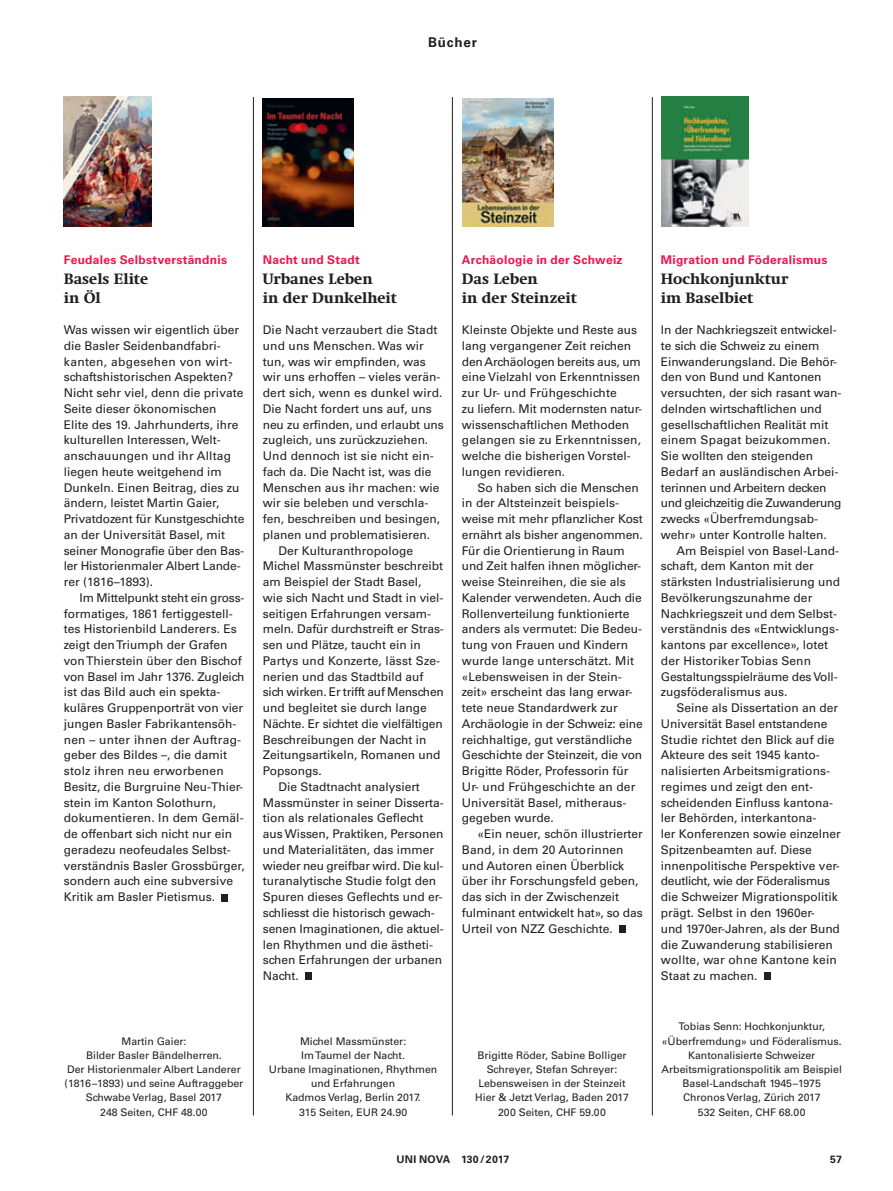
<style>
.page{position:relative;width:893px;height:1191px;background:#fff}
.page>*{position:absolute;margin:0;border:0;box-sizing:border-box;transform-origin:0 0}
.t1{font:700 15.3px/18.9px "Swift Neue LT Pro";color:#231f20}
.t2{font:700 13.5px "Univers LT Std";letter-spacing:.06em;color:#231f20}
.t3{font:12px/15.8px "Univers LT Std";color:#231f20}
.t4{font:700 12px "Univers LT Std";letter-spacing:.02em;color:#ed164b}
.t5{font:12px "Univers LT Std";letter-spacing:-.02em;color:#231f20}
.t6{font:10.5px/14.1px "Univers LT Std";color:#231f20;text-align:center}
.t7{font:700 10.5px "Univers LT Std";letter-spacing:.005em;color:#231f20}
</style>
<div class="page">
<img style="left:64px;top:97px;width:87px;height:130px">
<img style="left:662px;top:97px;width:87px;height:130px">
<img style="left:462px;top:98px;width:92px;height:128px">
<img style="left:263px;top:98px;width:91px;height:129px">
<hr style="left:652px;top:97px;width:1px;height:1018px;background:#231f20">
<hr style="left:452px;top:97px;width:1px;height:1018px;background:#231f20">
<hr style="left:253px;top:97px;width:1px;height:1018px;background:#231f20">
<div style="left:221px;top:893px;width:7px;height:8px;background:#231f20"></div>
<div style="left:305px;top:972px;width:7px;height:8px;background:#231f20"></div>
<div style="left:619px;top:925px;width:7px;height:7px;background:#231f20"></div>
<div style="left:764px;top:972px;width:7px;height:8px;background:#231f20"></div>
<p class="t2" style="left:428px;top:37px;width:50px">Bücher</p>
<p class="t4" style="left:64px;top:255px;width:165px">Feudales Selbstverständnis</p>
<p class="t1" style="left:64px;top:270px;width:86px">Basels Elite in Öl</p>
<p class="t3" style="left:64px;top:323px;width:182px">Was wissen wir eigentlich über die Basler Seidenbandfabri&shy;kanten, abgesehen von wirt&shy;schaftshistorischen Aspekten?<br>Nicht sehr viel, denn die private<br>Seite dieser ökonomischen<br>Elite des 19. Jahrhunderts, ihre kulturellen Interessen, Welt&shy;anschau ungen und ihr Alltag liegen heute weitgehend im<br>Dunkeln. Einen Beitrag, dies zu ändern, leistet Martin Gaier,<br>Privatdozent für Kunstgeschichte an der Universität Basel, mit seiner Monografie über den Bas&shy;ler Historienmaler Albert Lande&shy;rer (1816 –1893).</p>
<p class="t3" style="left:64px;top:590px;width:182px;text-indent:16px">Im Mittelpunkt steht ein gross&shy;formatiges, 1861 fertiggestell&shy;tes Historienbild Landerers. Es zeigt den Triumph der Grafen von Thierstein über den Bischof von Basel im Jahr 1376. Zugleich ist das Bild auch ein spekta&shy;kuläres Gruppenporträt von vier jungen Basler Fabrikantensöh&shy;nen – unter ihnen der Auftrag&shy;geber des Bildes –, die damit stolz ihren neu erworbenen<br>Besitz, die Burgruine Neu-Thier&shy;stein im Kanton Solothurn, dokumentieren. In dem Gemäl&shy;de offenbart sich nicht nur ein geradezu neofeudales Selbst&shy;verständnis Basler Grossbürger, sondern auch eine subversive<br>Kritik am Basler Pietismus.</p>
<p class="t4" style="left:263px;top:255px;width:98px">Nacht und Stadt</p>
<p class="t1" style="left:263px;top:270px;width:136px">Urbanes Leben<br>in der Dunkelheit</p>
<p class="t3" style="left:263px;top:323px;width:176px">Die Nacht verzaubert die Stadt</p>
<p class="t3" style="left:263px;top:338px;width:163px">und uns Menschen. Was wir</p>
<p class="t3" style="left:263px;top:354px;width:164px">tun, was wir empfinden, was</p>
<p class="t3" style="left:263px;top:370px;width:179px">wir uns erhoffen – vieles verän-</p>
<p class="t3" style="left:263px;top:386px;width:181px">dert sich, wenn es dunkel wird.</p>
<p class="t3" style="left:263px;top:401px;width:170px">Die Nacht fordert uns auf, uns</p>
<p class="t3" style="left:263px;top:417px;width:183px">neu zu erfinden, und erlaubt uns</p>
<p class="t3" style="left:263px;top:433px;width:167px">zugleich, uns zurückzuziehen.</p>
<p class="t3" style="left:263px;top:449px;width:172px">Und dennoch ist sie nicht ein-</p>
<p class="t3" style="left:263px;top:464px;width:170px">fach da. Die Nacht ist, was die</p>
<p class="t3" style="left:263px;top:480px;width:178px">Menschen aus ihr machen: wie</p>
<p class="t3" style="left:263px;top:496px;width:167px">wir sie beleben und verschla-</p>
<p class="t3" style="left:263px;top:512px;width:179px">fen, beschreiben und besingen,</p>
<p class="t3" style="left:263px;top:527px;width:169px">planen und problematisieren.</p>
<p class="t3" style="left:279px;top:543px;width:136px">Der Kulturanthropologe</p>
<p class="t3" style="left:263px;top:559px;width:182px">Michel Massmünster beschreibt</p>
<p class="t3" style="left:263px;top:575px;width:160px">am Beispiel der Stadt Basel,</p>
<p class="t3" style="left:263px;top:590px;width:182px">wie sich Nacht und Stadt in viel-</p>
<p class="t3" style="left:263px;top:606px;width:170px">seitigen Erfahrungen versam-</p>
<p class="t3" style="left:263px;top:622px;width:183px">meln. Dafür durchstreift er Stras-</p>
<p class="t3" style="left:263px;top:638px;width:159px">sen und Plätze, taucht ein in</p>
<p class="t3" style="left:263px;top:653px;width:179px">Partys und Konzerte, lässt Sze-</p>
<p class="t3" style="left:263px;top:669px;width:162px">nerien und das Stadtbild auf</p>
<p class="t5" style="left:263px;top:687px;width:182px">sich wirken. Er trifft auf Menschen</p>
<p class="t3" style="left:263px;top:701px;width:166px">und begleitet sie durch lange</p>
<p class="t3" style="left:263px;top:716px;width:181px">Nächte. Er sichtet die vielfältigen</p>
<p class="t3" style="left:263px;top:732px;width:165px">Beschreibungen der Nacht in</p>
<p class="t3" style="left:263px;top:748px;width:179px">Zeitungsartikeln, Romanen und</p>
<p class="t3" style="left:263px;top:764px;width:60px">Popsongs.</p>
<p class="t3" style="left:279px;top:779px;width:143px">Die Stadtnacht analysiert</p>
<p class="t3" style="left:263px;top:795px;width:182px">Massmünster in seiner Disserta-</p>
<p class="t3" style="left:263px;top:811px;width:162px">tion als relationales Geflecht</p>
<p class="t3" style="left:263px;top:827px;width:182px">aus Wissen, Praktiken, Personen</p>
<p class="t3" style="left:263px;top:842px;width:173px">und Materialitäten, das immer</p>
<p class="t3" style="left:263px;top:858px;width:182px">wieder neu greifbar wird. Die kul-</p>
<p class="t3" style="left:263px;top:874px;width:175px">turanalytische Studie folgt den</p>
<p class="t3" style="left:263px;top:890px;width:181px">Spuren dieses Geflechts und er-</p>
<p class="t3" style="left:263px;top:905px;width:174px">schliesst die historisch gewach-</p>
<p class="t3" style="left:263px;top:921px;width:182px">senen Imaginationen, die aktuel-</p>
<p class="t3" style="left:263px;top:937px;width:172px">len Rhythmen und die ästheti-</p>
<p class="t3" style="left:263px;top:953px;width:181px">schen Erfahrungen der urbanen</p>
<p class="t3" style="left:263px;top:968px;width:38px">Nacht.</p>
<p class="t6" style="left:65px;top:1034px;width:180px">Martin Gaier:<br>Bilder Basler Bändelherren.<br>Der Historienmaler Albert Landerer (1816 –1893) und seine Auftraggeber<br>Schwabe Verlag, Basel 2017<br>248 Seiten, CHF 48.00</p>
<p class="t6" style="left:269px;top:1034px;width:170px">Michel Massmünster:<br>Im Taumel der Nacht.<br>Urbane Imaginationen, Rhythmen und Erfahrungen<br>Kadmos Verlag, Berlin 2017.<br>315 Seiten, EUR 24.90</p>
<p class="t4" style="left:462px;top:255px;width:162px">Archäologie in der Schweiz</p>
<p class="t1" style="left:462px;top:270px;width:116px">Das Leben<br>in der Steinzeit</p>
<p class="t3" style="left:462px;top:323px;width:182px">Kleinste Objekte und Reste aus lang vergangener Zeit reichen den Archäologen bereits aus, um eine Vielzahl von Erkenntnissen zur Ur- und Früh geschichte<br>zu liefern. Mit mo derns ten natur&shy;wissen schaft lichen Methoden gelangen sie zu Erkenntnissen, welche die bisherigen Vorstel&shy;lungen revidieren.</p>
<p class="t3" style="left:462px;top:480px;width:182px;text-indent:16px">So haben sich die Menschen in der Altsteinzeit beispiels&shy;weise mit mehr pflanzlicher Kost ernährt als bisher angenommen.<br>Für die Orientierung in Raum und Zeit halfen ihnen möglicher&shy;weise Steinreihen, die sie als<br>Kalender verwendeten. Auch die<br>Rollenverteilung funktionierte anders als ver mutet: Die Bedeu&shy;tung von Frauen und Kindern wurde lange unterschätzt. Mit «Lebensweisen in der Stein&shy;zeit» erscheint das lang erwar&shy;tete neue Standardwerk zur<br>Archäologie in der Schweiz: eine reichhaltige, gut verständliche<br>Geschichte der Steinzeit, die von<br>Brigitte Röder, Professo rin für<br>Ur- und Frühgeschichte an der<br>Universität Basel, mitheraus&shy;gegeben wurde.</p>
<p class="t3" style="left:462px;top:827px;width:182px;text-indent:16px">«Ein neuer, schön illustrierter<br>Band, in dem 20 Autorinnen und Autoren einen Überblick über ihr Forschungsfeld geben, das sich in der Zwischenzeit fulminant entwickelt hat», so das<br>Urteil von NZZ Geschichte.</p>
<p class="t6" style="left:475px;top:1048px;width:155px">Brigitte Röder, Sabine Bolliger<br>Schreyer, Stefan Schreyer:<br>Lebensweisen in der Steinzeit<br>Hier &amp; Jetzt Verlag, Baden 2017<br>200 Seiten, CHF 59.00</p>
<p class="t4" style="left:661px;top:255px;width:168px">Migration und Föderalismus</p>
<p class="t1" style="left:661px;top:270px;width:129px">Hochkonjunktur im Baselbiet</p>
<p class="t3" style="left:661px;top:323px;width:182px">In der Nachkriegszeit entwickel&shy;te sich die Schweiz zu einem<br>Einwanderungsland. Die Behör&shy;den von Bund und Kantonen versuchten, der sich rasant wan&shy;delnden wirtschaftlichen und gesellschaftlichen Realität mit einem Spagat beizukommen.<br>Sie wollten den steigenden<br>Bedarf an ausländischen Arbei&shy;terinnen und Arbeitern decken und gleichzeitig die Zuwanderung zwecks «Überfremdungsab&shy;wehr» unter Kontrolle halten.</p>
<p class="t3" style="left:661px;top:543px;width:181px;text-indent:16px">Am Beispiel von Basel-Land&shy;schaft, dem Kanton mit der stärksten Industrialisierung und<br>Bevölkerungszunahme der<br>Nachkriegszeit und dem Selbst&shy;verständnis des «Entwicklungs&shy;kantons par excellence», lotet der Historiker Tobias Senn<br>Gestaltungsspielräume des Voll&shy;zugsföderalismus aus.</p>
<p class="t3" style="left:661px;top:701px;width:181px;text-indent:16px">Seine als Dissertation an der<br>Universität Basel entstandene<br>Studie richtet den Blick auf die<br>Akteure des seit 1945 kanto -<br>na lisierten Arbeitsmigrations&shy;regimes und zeigt den ent&shy;scheidenden Einfluss kantona&shy;ler Behörden, interkantona-<br>ler Konferenzen sowie einzelner<br>Spitzenbeamten auf. Diese<br>in nenpolitische Perspektive ver - deutlicht, wie der Föderalismus die Schweizer Migrationspolitik prägt. Selbst in den 1960er-<br>und 1970er-Jahren, als der Bund die Zuwanderung stabilisieren wollte, war ohne Kantone kein<br>Staat zu machen.</p>
<p class="t6" style="left:662px;top:1020px;width:182px">Tobias Senn: Hochkonjunktur, «Überfremdung» und Föderalismus.<br>Kantonalisierte Schweizer<br>Arbeitsmigrationspolitik am Beispiel<br>Basel-Landschaft 1945 –1975<br>Chronos Verlag, Zürich 2017<br>532 Seiten, CHF 68.00</p>
<p class="t7" style="left:396px;top:1154px;width:114px">UNI NOVA 130 / 2017</p>
<p class="t7" style="left:830px;top:1154px;width:13px">57</p>
</div>
